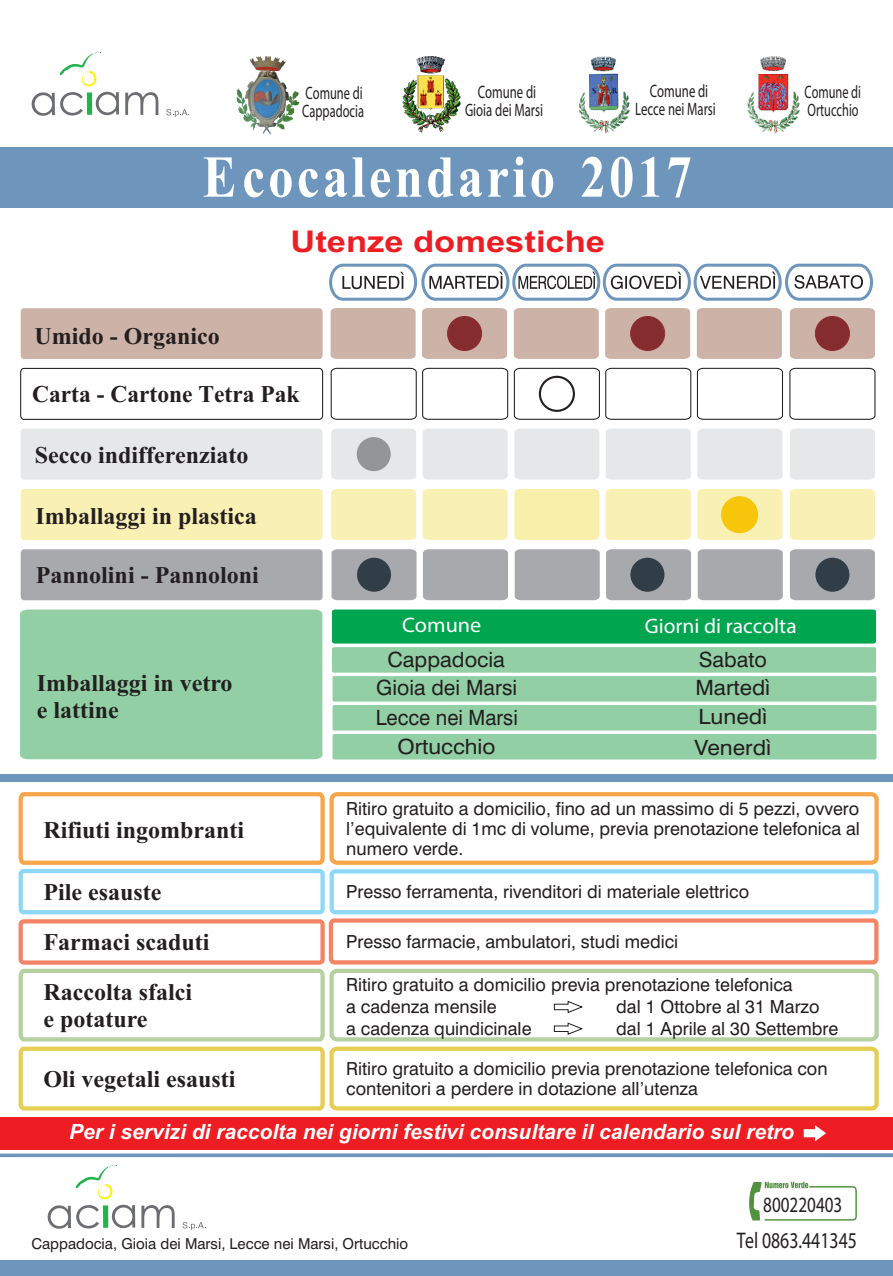
<style>
.page{position:relative;width:893px;height:1276px;background:#fff}
.page>*{position:absolute;margin:0;border:0;box-sizing:border-box;transform-origin:0 0}
.t1{font:700 59.25px "Times New Roman";letter-spacing:.065em;color:#fff;scale:.86 1}
.t2{font:700 30px "Arial";color:#ee1d23;scale:1.15 1}
.t3{font:700 24px/27px "Times New Roman";color:#231f20}
.t4{font:700 22.65px "Swiss 721 BT";color:#231f20;scale:.78 1}
.t5{font:700 21.9px "Swiss 721 BT";color:#231f20;scale:.78 1}
.t6{font:italic 700 21px "Arial";color:#fff}
.t7{font:21px "Swiss 721 BT";color:#231f20}
.t8{font:700 21px "Swiss 721 BT";color:#fff}
.t9{font:21px "Swiss 721 BT";color:#231f20;scale:1.08 1}
.t10{font:21px "Swiss 721 BT";color:#231f20;scale:1.07 1}
.t11{font:21px "Swiss 721 BT";color:#231f20;scale:1.06 1}
.t12{font:700 21px "Swiss 721 BT";color:#fff;scale:1.06 1}
.t13{font:18px/19.8px "Swiss 721 BT";color:#231f20}
.t14{font:700 18px/18px "Swiss 721 BT";color:#231f20;text-align:center;scale:.71 1}
.t15{font:700 18px/18px "Swiss 721 BT";color:#231f20;scale:.69 1}
.t16{font:15px "Swiss 721 BT";color:#231f20}
</style>
<div class="page">
<div style="left:0;top:774px;width:893px;height:7px;background:#6e95bc"></div>
<img style="left:579px;top:57px;width:50px;height:76px">
<img style="left:402px;top:57px;width:58px;height:76px">
<img style="left:237px;top:57px;width:62px;height:76px">
<div style="left:0;top:147px;width:893px;height:60px;background:#6e95bc"></div>
<svg style="left:125px;top:92px;width:33px;height:23px"></svg>
<svg style="left:32px;top:52px;width:87px;height:64px"></svg>
<svg style="left:166px;top:109px;width:23px;height:8px"></svg>
<svg style="left:329px;top:263px;width:544px;height:38px"></svg>
<div style="left:697px;top:308px;width:85px;height:51px;background:#cdb2a7"></div>
<div style="left:605px;top:308px;width:85px;height:51px;background:#cdb2a7"></div>
<div style="left:514px;top:308px;width:85px;height:51px;background:#cdb2a7"></div>
<div style="left:422px;top:308px;width:85px;height:51px;background:#cdb2a7"></div>
<div style="left:331px;top:308px;width:85px;height:51px;background:#cdb2a7"></div>
<div style="left:21px;top:308px;width:302px;height:51px;background:#cdb2a7;border-radius:4px"></div>
<div style="left:448px;top:316px;width:34px;height:34px;background:#842c2e;border-radius:50%"></div>
<div style="left:447px;top:316px;width:35px;height:35px;border:1px solid #902c30;border-radius:50%"></div>
<div style="left:790px;top:308px;width:85px;height:51px;background:#cdb2a7"></div>
<div style="left:815px;top:316px;width:34px;height:34px;background:#842c2e;border-radius:50%"></div>
<div style="left:815px;top:316px;width:35px;height:35px;border:1px solid #902c30;border-radius:50%"></div>
<div style="left:630px;top:316px;width:34px;height:34px;background:#842c2e;border-radius:50%"></div>
<div style="left:630px;top:316px;width:35px;height:35px;border:1px solid #902c30;border-radius:50%"></div>
<div style="left:0;top:1260px;width:893px;height:16px;background:#6e95bc"></div>
<svg style="left:0;top:1153px;width:893px;height:4px"></svg>
<svg style="left:749px;top:1181px;width:108px;height:39px"></svg>
<svg style="left:141px;top:1205px;width:34px;height:23px"></svg>
<svg style="left:48px;top:1165px;width:87px;height:63px"></svg>
<svg style="left:183px;top:1222px;width:23px;height:8px"></svg>
<div style="left:0;top:1117px;width:893px;height:32px;background:#ee1d23"></div>
<svg style="left:789px;top:367px;width:87px;height:53px"></svg>
<svg style="left:330px;top:367px;width:453px;height:53px"></svg>
<div style="left:20px;top:368px;width:303px;height:52px;border:1px solid #231f20;border-radius:4px"></div>
<div style="left:540px;top:377px;width:34px;height:34px;background:#fff;border-radius:50%"></div>
<div style="left:539px;top:376px;width:36px;height:36px;border:2px solid #231f20;border-radius:50%"></div>
<div style="left:790px;top:429px;width:85px;height:50px;background:#e6e7e9"></div>
<div style="left:697px;top:429px;width:85px;height:50px;background:#e6e7e9"></div>
<div style="left:606px;top:429px;width:85px;height:50px;background:#e6e7e9"></div>
<div style="left:514px;top:429px;width:85px;height:50px;background:#e6e7e9"></div>
<div style="left:423px;top:429px;width:85px;height:50px;background:#e6e7e9"></div>
<div style="left:331px;top:429px;width:85px;height:50px;background:#e6e7e9"></div>
<div style="left:21px;top:429px;width:302px;height:51px;background:#e6e7e9;border-radius:4px"></div>
<div style="left:357px;top:437px;width:34px;height:34px;background:#939598;border-radius:50%"></div>
<div style="left:790px;top:489px;width:85px;height:51px;background:#f9f0b3"></div>
<div style="left:697px;top:489px;width:85px;height:51px;background:#f9f0b3"></div>
<div style="left:606px;top:489px;width:85px;height:51px;background:#f9f0b3"></div>
<div style="left:514px;top:489px;width:85px;height:51px;background:#f8efab"></div>
<div style="left:423px;top:489px;width:85px;height:51px;background:#f9f0b3"></div>
<div style="left:331px;top:489px;width:85px;height:51px;background:#f9f0b3"></div>
<div style="left:21px;top:489px;width:302px;height:51px;background:#f9f0b3;border-radius:4px"></div>
<div style="left:722px;top:498px;width:35px;height:34px;background:#f7c509;border-radius:50%"></div>
<div style="left:721px;top:496px;width:37px;height:37px;border:3px solid #f7c509;border-radius:50%"></div>
<div style="left:698px;top:549px;width:85px;height:51px;background:#a8a9ad"></div>
<div style="left:606px;top:549px;width:85px;height:51px;background:#a8a9ad"></div>
<div style="left:515px;top:549px;width:85px;height:51px;background:#a8a9ad"></div>
<div style="left:423px;top:549px;width:85px;height:51px;background:#a8a9ad"></div>
<div style="left:331px;top:549px;width:86px;height:51px;background:#a8a9ad"></div>
<div style="left:21px;top:549px;width:302px;height:51px;background:#a8a9ad;border-radius:4px"></div>
<div style="left:790px;top:549px;width:85px;height:51px;background:#a8a9ad"></div>
<div style="left:815px;top:558px;width:34px;height:34px;background:#313e48;border-radius:50%"></div>
<div style="left:357px;top:558px;width:34px;height:34px;background:#313e48;border-radius:50%"></div>
<div style="left:630px;top:558px;width:34px;height:34px;background:#313e48;border-radius:50%"></div>
<div style="left:332px;top:609px;width:544px;height:34px;background:#00a54f;border-radius:3px"></div>
<div style="left:20px;top:609px;width:302px;height:150px;background:#92cfa5"></div>
<div style="left:332px;top:647px;width:544px;height:25px;background:#92cfa5;border-radius:2px"></div>
<div style="left:332px;top:705px;width:544px;height:25px;background:#92cfa5;border-radius:2px"></div>
<div style="left:332px;top:676px;width:544px;height:25px;background:#92cfa5;border-radius:2px"></div>
<div style="left:332px;top:734px;width:544px;height:25px;background:#92cfa5;border-radius:2px"></div>
<svg style="left:18px;top:792px;width:861px;height:319px"></svg>
<img style="left:748px;top:57px;width:52px;height:76px">
<svg style="left:804px;top:1125px;width:22px;height:16px"></svg>
<p class="t14" style="left:635px;top:82px;width:115px">Comune di<br>Lecce nei Marsi</p>
<p class="t14" style="left:465px;top:83px;width:111px">Comune di<br>Gioia dei Marsi</p>
<p class="t15" style="left:302px;top:83px;width:91px">Comune di<br>Cappadocia</p>
<p class="t15" style="left:805px;top:83px;width:83px">Comune di<br>Ortucchio</p>
<p class="t1" style="left:203px;top:136px;width:570px">E oc calendario 2017</p>
<p class="t3" style="left:34px;top:321px;width:187px">Umido - Organico</p>
<p class="t2" style="left:290px;top:221px;width:275px">Utenze domestiche</p>
<p class="t3" style="left:32px;top:380px;width:269px">Carta - Cartone Tetra Pak</p>
<p class="t3" style="left:35px;top:441px;width:215px">Secco indifferenziato</p>
<p class="t3" style="left:35px;top:501px;width:223px">Imballaggi in plastica</p>
<p class="t3" style="left:36px;top:560px;width:224px">Pannolini - Pannoloni</p>
<p class="t3" style="left:37px;top:668px;width:197px">Imballaggi in vetro e lattine</p>
<p class="t3" style="left:43px;top:815px;width:202px">Rifiuti ingombranti</p>
<p class="t12" style="left:402px;top:612px;width:76px">Comune</p>
<p class="t8" style="left:645px;top:613px;width:153px">Giorni di raccolta</p>
<p class="t7" style="left:387px;top:646px;width:119px">Cappadocia</p>
<p class="t7" style="left:699px;top:646px;width:70px">Sabato</p>
<p class="t7" style="left:376px;top:675px;width:142px">Gioia dei Marsi</p>
<p class="t11" style="left:695px;top:674px;width:72px">Martedì</p>
<p class="t7" style="left:376px;top:704px;width:144px">Lecce nei Marsi</p>
<p class="t9" style="left:698px;top:704px;width:65px">Lunedì</p>
<p class="t10" style="left:398px;top:734px;width:93px">Ortucchio</p>
<p class="t9" style="left:694px;top:734px;width:72px">Venerdì</p>
<p class="t13" style="left:346px;top:798px;width:515px;text-align:justify">Ritiro gratuito a domicilio, fino ad un massimo di 5 pezzi, ovvero l’equivalente di 1mc di volume, previa prenotazione telefonica al numero verde.</p>
<p class="t3" style="left:43px;top:877px;width:120px">Pile esauste</p>
<p class="t13" style="left:346px;top:881px;width:404px">Presso ferramenta, rivenditori di materiale elettrico</p>
<p class="t3" style="left:43px;top:928px;width:168px">Farmaci scaduti</p>
<p class="t13" style="left:346px;top:932px;width:333px">Presso farmacie, ambulatori, studi medici</p>
<p class="t3" style="left:43px;top:977px;width:150px">Raccolta sfalci e potature</p>
<p class="t13" style="left:346px;top:974px;width:448px;line-height:21.6px">Ritiro gratuito a domicilio previa prenotazione telefonica a cadenza mensile</p>
<p class="t13" style="left:616px;top:996px;width:205px">dal 1 Ottobre al 31 Marzo</p>
<p class="t13" style="left:346px;top:1018px;width:187px">a cadenza quindicinale</p>
<p class="t13" style="left:616px;top:1018px;width:224px">dal 1 Aprile al 30 Settembre</p>
<p class="t3" style="left:43px;top:1065px;width:194px">Oli vegetali esausti</p>
<p class="t13" style="left:346px;top:1058px;width:483px">Ritiro gratuito a domicilio previa prenotazione telefonica con contenitori a perdere in dotazione all’utenza</p>
<p class="t6" style="left:69px;top:1117px;width:726px">Per i servizi di raccolta nei giorni festivi consultare il calendario sul retro</p>
<p class="t5" style="left:763px;top:1190px;width:103px">800220403</p>
<p class="t16" style="left:31px;top:1234px;width:378px">Cappadocia, Gioia dei Marsi, Lecce nei Marsi, Ortucchio</p>
<p class="t4" style="left:737px;top:1226px;width:156px">Tel 0863.441345</p>
</div>
